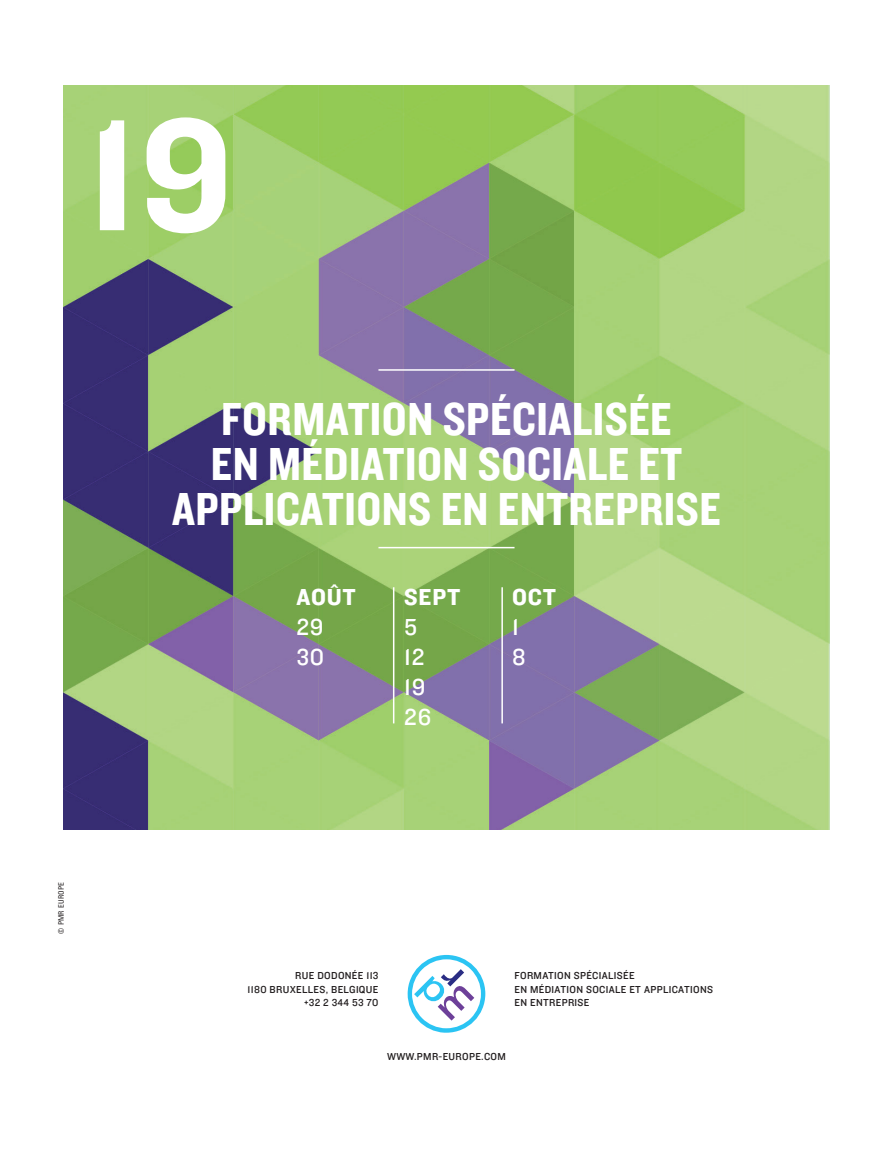
<style>
.page{position:relative;width:893px;height:1149px;background:#fff}
.page>*{position:absolute;margin:0;border:0;box-sizing:border-box;transform-origin:0 0}
.t1{font:48px/45px "Knockout HTF50 Welterweight";letter-spacing:.01em;color:#fff;text-align:center}
.t2{font:24px/30px "Knockout HTF31 Junior Middlewt";letter-spacing:.03em;color:#fff}
.t3{font:24px "Knockout HTF51 Middleweight";letter-spacing:.03em;color:#fff}
.t4{font:10.5px/13.5px "Knockout HTF31 Junior Middlewt";letter-spacing:.03em;color:#231f20;text-align:right}
.t5{font:condensed 7.5px "Univers";letter-spacing:.03em;color:#231f20}
</style>
<div class="page">
<svg style="left:408px;top:954px;width:77px;height:78px"></svg>
<img style="left:64px;top:85px;width:765px;height:744px">
<svg style="left:100px;top:117px;width:125px;height:116px"></svg>
<hr style="left:378px;top:369px;width:136px;height:1px;background:#fff">
<hr style="left:378px;top:546px;width:136px;height:2px;background:#fff">
<hr style="left:393px;top:587px;width:1px;height:136px;background:#fff">
<hr style="left:501px;top:587px;width:2px;height:136px;background:#fff">
<p class="t5" style="left:56px;top:933px;width:53px;rotate:-90deg">© PMR EUROPE</p>
<h1 class="t1" style="left:172px;top:398px;width:550px">FORMATION SPÉCIALISÉE<br>EN MÉDIATION SOCIALE ET<br>APPLICATIONS EN ENTREPRISE</h1>
<h2 class="t3" style="left:297px;top:584px;width:61px">AOÛT</h2>
<h2 class="t2" style="left:297px;top:612px;width:29px">29<br>30</h2>
<h2 class="t3" style="left:404px;top:584px;width:58px">SEPT</h2>
<h2 class="t2" style="left:404px;top:612px;width:28px">5<br>12<br>19<br>26</h2>
<h2 class="t3" style="left:512px;top:584px;width:46px">OCT</h2>
<h2 class="t2" style="left:512px;top:612px;width:15px">1<br>8</h2>
<p class="t4" style="left:248px;top:969px;width:132px">RUE DODONÉE 113<br>1180 BRUXELLES, BELGIQUE +32 2 344 53 70</p>
<p class="t4" style="left:514px;top:969px;width:200px;text-align:left">FORMATION SPÉCIALISÉE<br>EN MÉDIATION SOCIALE ET APPLICATIONS<br>EN ENTREPRISE</p>
<p class="t4" style="left:387px;top:1050px;width:120px">WWW.PMR-EUROPE.COM</p>
</div>
